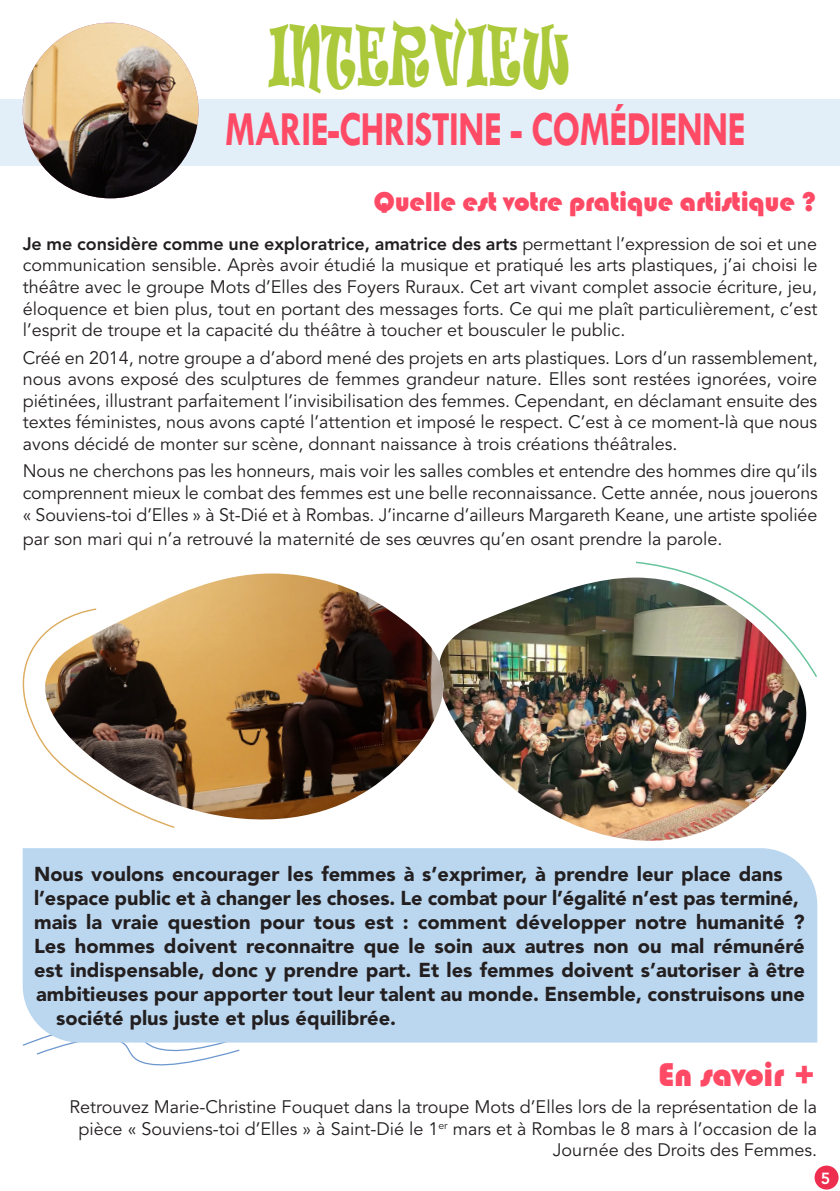
<style>
.page{position:relative;width:840px;height:1191px;background:#fff}
.page>*{position:absolute;margin:0;border:0;box-sizing:border-box;transform-origin:0 0}
.TITRE_PARTIES{font:78.2px "Ravie";letter-spacing:.02em;color:#abc93b;scale:.49 1}
.prénom___particularité{font:700 49.4px "Tw Cen";letter-spacing:-.02em;color:#ff4a66;scale:.77 1}
.t1{font:34px "Bauhaus 93";letter-spacing:-.01em;color:#ff4a66}
.t2{font:28px "Bauhaus 93";letter-spacing:-.01em;color:#ff4a66}
.txt{font:900 20px "Avenir LT Pro";color:#231f20}
.txt-2{font:18px/21.6px "Avenir LT Pro";color:#231f20;text-align:justify}
.t3{font:800 16px "Avenir LT Pro";color:#fff}
.s1{font-weight:800}
</style>
<div class="page">
<div style="left:814px;top:1165px;width:24px;height:24px;background:#ed2e4f;border-radius:50%"></div>
<div style="left:0;top:100px;width:839px;height:66px;background:#e2eef8"></div>
<img style="left:23px;top:23px;width:175px;height:175px">
<img style="left:452px;top:577px;width:353px;height:264px">
<svg style="left:634px;top:561px;width:183px;height:118px"></svg>
<img style="left:150px;top:573px;width:302px;height:247px">
<svg style="left:22px;top:607px;width:154px;height:221px"></svg>
<svg style="left:22px;top:1042px;width:252px;height:24px"></svg>
<div style="left:23px;top:848px;width:793px;height:194px;background:#bbd7f0"></div>
<p class="TITRE_PARTIES" style="left:269px;top:3px;width:616px">INTERVIEW</p>
<p class="prénom___particularité" style="left:225px;top:100px;width:677px">MARIE-CHRISTINE - COMÉDIENNE</p>
<p class="t2" style="left:374px;top:186px;width:443px">Quelle est votre pratique artistique ?</p>
<p class="txt-2" style="left:23px;top:233px;width:795px"><span class="s1">Je me considère comme une exploratrice, amatrice des arts</span> permettant l’expression de soi et une communication sensible. Après avoir étudié la musique et pratiqué les arts plastiques, j’ai choisi le théâtre avec le groupe Mots d’Elles des Foyers Ruraux. Cet art vivant complet associe écriture, jeu, éloquence et bien plus, tout en portant des messages forts. Ce qui me plaît particulièrement, c’est l’esprit de troupe et la capacité du théâtre à toucher et bousculer le public.</p>
<p class="txt-2" style="left:23px;top:347px;width:796px">Créé en 2014, notre groupe a d’abord mené des projets en arts plastiques. Lors d’un rassemblement, nous avons exposé des sculptures de femmes grandeur nature. Elles sont restées ignorées, voire piétinées, illustrant parfaitement l’invisibilisation des femmes. Cependant, en déclamant ensuite des textes féministes, nous avons capté l’attention et imposé le respect. C’est à ce moment-là que nous avons décidé de monter sur scène, donnant naissance à trois créations théâtrales.</p>
<p class="txt-2" style="left:23px;top:460px;width:796px">Nous ne cherchons pas les honneurs, mais voir les salles combles et entendre des hommes dire qu’ils comprennent mieux le combat des femmes est une belle reconnaissance. Cette année, nous jouerons « Souviens-toi d’Elles » à St-Dié et à Rombas. J’incarne d’ailleurs Margareth Keane, une artiste spoliée</p>
<p class="txt-2" style="left:23px;top:528px;width:700px">par son mari qui n’a retrouvé la maternité de ses œuvres qu’en osant prendre la parole.</p>
<p class="txt" style="left:34px;top:862px;width:749px">Nous voulons encourager les femmes à s’exprimer, à prendre leur place dans</p>
<p class="txt" style="left:34px;top:886px;width:766px">l’espace public et à changer les choses. Le combat pour l’égalité n’est pas terminé,</p>
<p class="txt" style="left:34px;top:910px;width:771px">mais la vraie question pour tous est : comment développer notre humanité ?</p>
<p class="txt" style="left:34px;top:934px;width:771px">Les hommes doivent reconnaitre que le soin aux autres non ou mal rémunéré</p>
<p class="txt" style="left:34px;top:958px;width:771px">est indispensable, donc y prendre part. Et les femmes doivent s’autoriser à être</p>
<p class="txt" style="left:36px;top:982px;width:770px">ambitieuses pour apporter tout leur talent au monde. Ensemble, construisons une</p>
<p class="txt" style="left:56px;top:1006px;width:341px">société plus juste et plus équilibrée.</p>
<p class="t1" style="left:657px;top:1055px;width:161px">En savoir +</p>
<p class="txt-2" style="left:69px;top:1096px;width:749px;text-align:right">Retrouvez Marie-Christine Fouquet dans la troupe Mots d’Elles lors de la représentation de la pièce « Souviens-toi d’Elles » à Saint-Dié le 1<sup>er</sup> mars et à Rombas le 8 mars à l’occasion de la<br>Journée des Droits des Femmes.</p>
<p class="t3" style="left:820px;top:1168px;width:11px">5</p>
</div>
